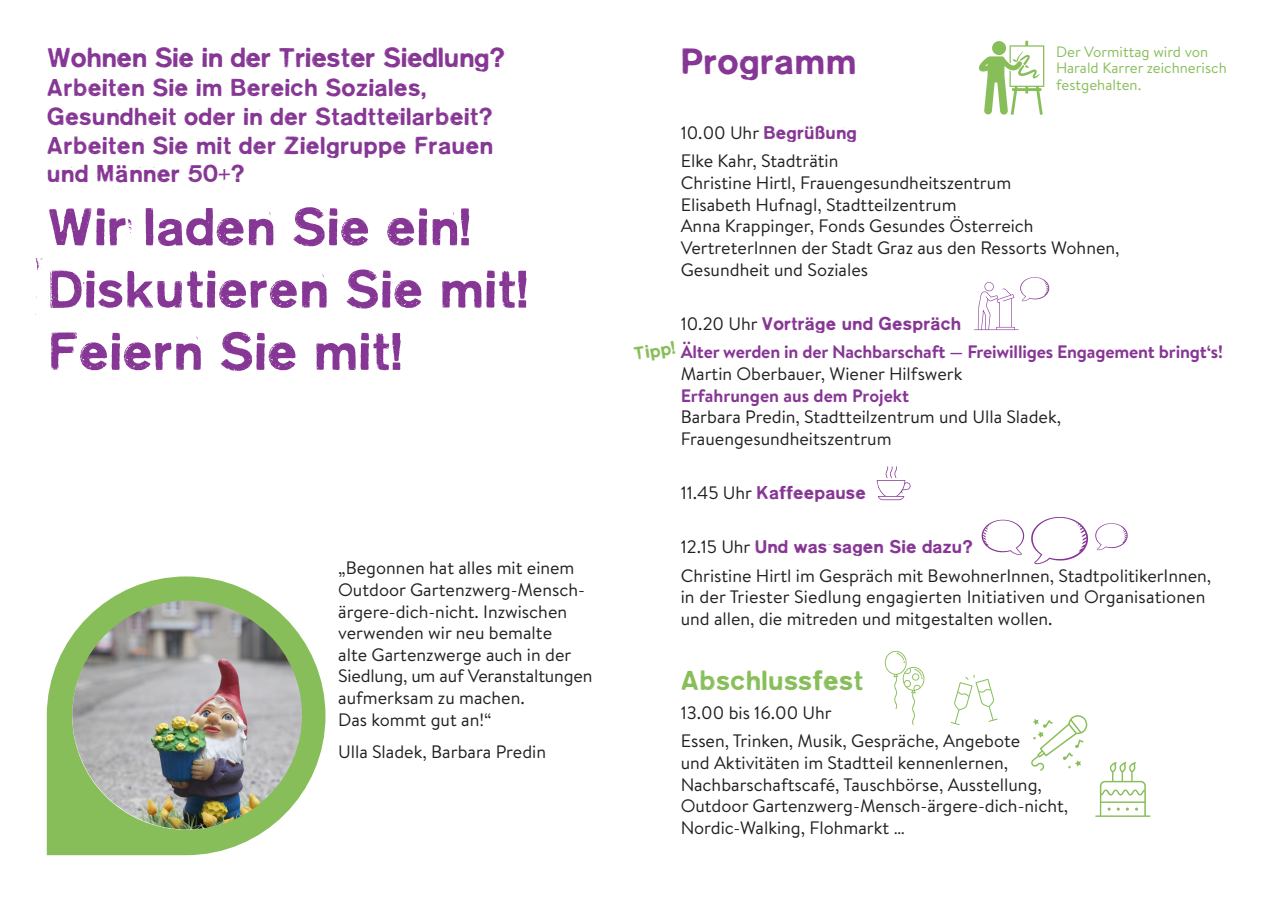
<style>
.page{position:relative;width:1272px;height:902px;background:#fff}
.page>*{position:absolute;margin:0;border:0;box-sizing:border-box;transform-origin:0 0}
.t1{font:51.9px "Pi S Neo Print M319 clean";color:#863694}
.t2{font:36px "Pi S Neo Print M319 clean";color:#863694}
.t3{font:27px "Pi S Neo Print M319 clean";letter-spacing:-.02em;color:#863694}
.t4{font:27px "Pi S Neo Print M319 clean";color:#88be59}
.t5{font:24px/28.8px "Pi S Neo Print M319 clean";color:#863694}
.t6{font:18px/21.6px "Brandon Text";color:#231f20}
.t7{font:18px "Pi S Neo Print M319 clean";color:#863694}
.t8{font:700 18px "Brandon Text";letter-spacing:-.01em;color:#863694}
.t9{font:18px "Pi S Neo Print M319 clean";color:#88be59}
.t10{font:15px/16.5px "Brandon Text";color:#88be59}
.s1{font-family:"Brandon Text";color:#231f20}
.s2{font-weight:700;color:#863694}
</style>
<div class="page">
<svg style="left:47px;top:576px;width:278px;height:279px;fill:#88be59"></svg>
<svg style="left:1031px;top:517px;width:56px;height:47px"></svg>
<svg style="left:981px;top:519px;width:43px;height:36px"></svg>
<svg style="left:950px;top:674px;width:47px;height:51px"></svg>
<svg style="left:884px;top:650px;width:41px;height:75px"></svg>
<svg style="left:1095px;top:762px;width:55px;height:54px"></svg>
<svg style="left:1031px;top:715px;width:56px;height:55px"></svg>
<svg style="left:974px;top:277px;width:75px;height:53px"></svg>
<svg style="left:876px;top:466px;width:34px;height:34px"></svg>
<img style="left:72px;top:600px;width:230px;height:229px;border-radius:115px">
<svg style="left:1095px;top:523px;width:32px;height:27px"></svg>
<svg style="left:979px;top:41px;width:65px;height:74px"></svg>
<div style="left:992px;top:41px;width:14px;height:14px;background:#88be59;border-radius:50%"></div>
<p class="t3" style="left:47px;top:38px;width:459px">Wohnen Sie in der Triester Siedlung?</p>
<p class="t5" style="left:47px;top:73px;width:447px">Arbeiten Sie im Bereich Soziales,<br>Gesundheit oder in der Stadtteilarbeit?</p>
<p class="t5" style="left:47px;top:131px;width:448px">Arbeiten Sie mit der Zielgruppe Frauen und Männer 50+?</p>
<p class="t1" style="left:47px;top:190px;width:425px">Wir laden Sie ein!</p>
<p class="t1" style="left:47px;top:252px;width:482px">Diskutieren Sie mit!</p>
<p class="t1" style="left:47px;top:315px;width:356px">Feiern Sie mit!</p>
<p class="t6" style="left:338px;top:556px;width:256px">„Begonnen hat alles mit einem<br>Outdoor Gartenzwerg-Mensch&shy;ärgere-dich-nicht. Inzwischen verwenden wir neu bemalte<br>alte Gartenzwerge auch in der<br>Siedlung, um auf Veranstaltungen aufmerksam zu machen.</p>
<p class="t6" style="left:338px;top:708px;width:155px">Das kommt gut an!“</p>
<p class="t6" style="left:338px;top:740px;width:209px">Ulla Sladek, Barbara Predin</p>
<p class="t2" style="left:680px;top:36px;width:177px">Programm</p>
<p class="t10" style="left:1056px;top:43px;width:172px">Der Vormittag wird von<br>Harald Karrer zeichnerisch festgehalten.</p>
<p class="t7" style="left:680px;top:120px;width:178px"><span class="s1">10.00 Uhr</span> Begrüßung</p>
<p class="t6" style="left:680px;top:150px;width:332px">Elke Kahr, Stadträtin<br>Christine Hirtl, Frauengesundheitszentrum</p>
<p class="t6" style="left:680px;top:193px;width:277px">Elisabeth Hufnagl, Stadtteilzentrum</p>
<p class="t6" style="left:680px;top:215px;width:354px">Anna Krappinger, Fonds Gesundes Österreich</p>
<p class="t6" style="left:680px;top:236px;width:440px">VertreterInnen der Stadt Graz aus den Ressorts Wohnen,<br>Gesundheit und Soziales</p>
<p class="t7" style="left:680px;top:310px;width:282px"><span class="s1">10.20 Uhr</span> Vorträge und Gespräch</p>
<p class="t8" style="left:680px;top:339px;width:543px">Älter werden in der Nachbarschaft — Freiwilliges Engagement bringt‘s!</p>
<p class="t6" style="left:680px;top:362px;width:283px">Martin Oberbauer, Wiener Hilfswerk</p>
<p class="t6" style="left:680px;top:384px;width:382px"><span class="s2">Erfahrungen aus dem Projekt<br></span>Barbara Predin, Stadtteilzentrum und Ulla Sladek,<br>Frauengesundheitszentrum</p>
<p class="t7" style="left:680px;top:480px;width:187px"><span class="s1">11.45 Uhr</span> Kaffeepause</p>
<p class="t7" style="left:680px;top:534px;width:293px"><span class="s1">12.15 Uhr</span> Und was sagen Sie dazu?</p>
<p class="t6" style="left:680px;top:564px;width:532px">Christine Hirtl im Gespräch mit BewohnerInnen, StadtpolitikerInnen, in der Triester Siedlung engagierten Initiativen und Organisationen und allen, die mitreden und mitgestalten wollen.</p>
<p class="t9" style="left:632px;top:341px;width:43px;rotate:-9deg">Tipp!</p>
<p class="t4" style="left:680px;top:661px;width:184px">Abschlussfest</p>
<p class="t6" style="left:680px;top:701px;width:153px">13.00 bis 16.00 Uhr</p>
<p class="t6" style="left:680px;top:729px;width:341px">Essen, Trinken, Musik, Gespräche, Angebote</p>
<p class="t6" style="left:680px;top:751px;width:329px">und Aktivitäten im Stadtteil kennenlernen,</p>
<p class="t6" style="left:680px;top:773px;width:363px">Nachbarschaftscafé, Tauschbörse, Ausstellung,</p>
<p class="t6" style="left:680px;top:794px;width:389px">Outdoor Gartenzwerg-Mensch-ärgere-dich-nicht,<br>Nordic-Walking, Flohmarkt …</p>
</div>
